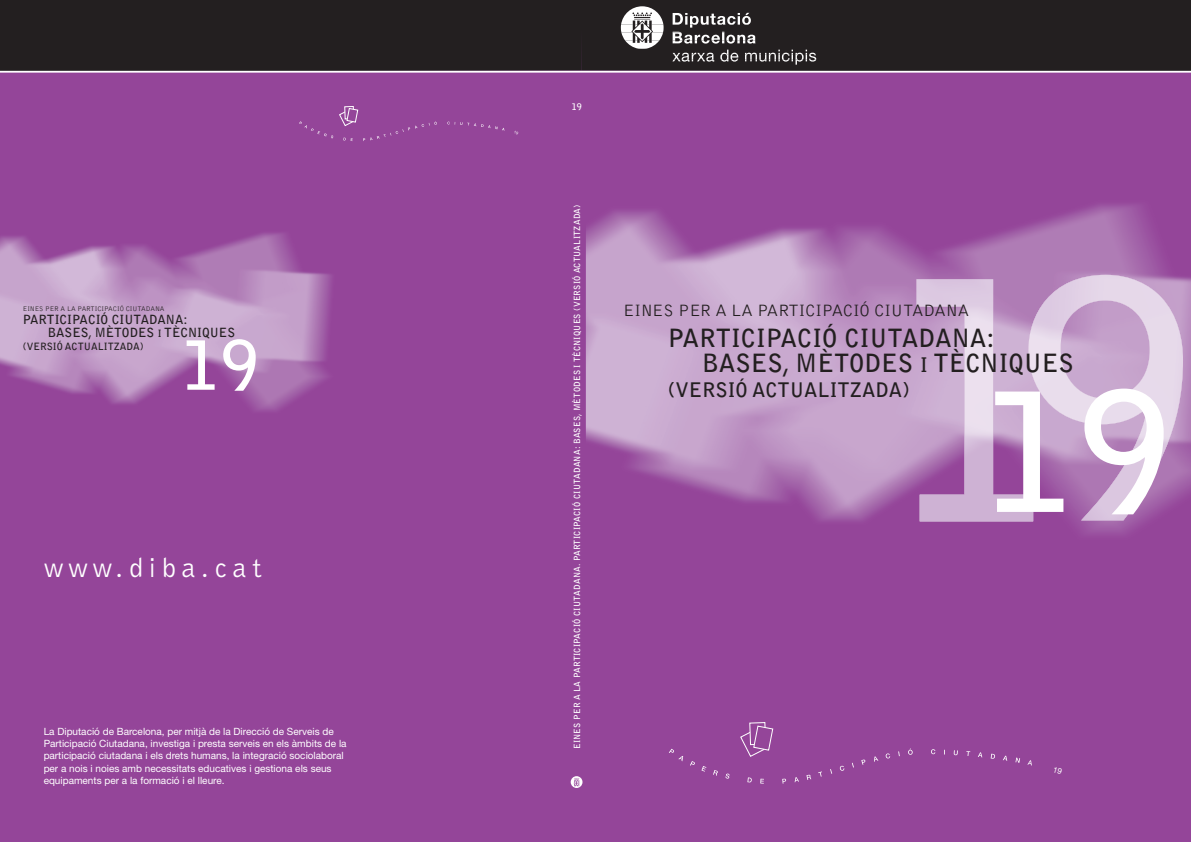
<style>
.page{position:relative;width:1191px;height:842px;background:#fff}
.page>*{position:absolute;margin:0;border:0;box-sizing:border-box;transform-origin:0 0}
.t1{font:700 164px "Bell Gothic";color:#fff}
.t2{font:700 67.2px "Bell Gothic";color:#fff}
.t3{font:28px "Bell Gothic BT";letter-spacing:.2em;color:#fff}
.t4{font:700 25px/25.6px "Bell Gothic";color:#231f20}
.t5{font:700 20px "Bell Gothic";color:#231f20}
.t6{font:300 17px "Bell Gothic";letter-spacing:-.01em;color:#231f20}
.t7{font:700 12.6px/13.2px "Bell Gothic";color:#231f20}
.t8{font:10px/12px "Helvetica Neue";color:#fff}
.t9{font:700 10px "Bell Gothic";color:#231f20}
.t10{font:700 9px "Bell Gothic";color:#fff}
.t11{font:700 8.5px "Bell Gothic";letter-spacing:.02em;color:#fff}
.t12{font:300 7px "Bell Gothic";letter-spacing:-.01em;color:#231f20}
.s1{font-size:10px}
.s2{font-size:20px}
</style>
<div class="page">
<div style="left:0;top:73px;width:586px;height:769px;background:#944599"></div>
<img style="left:0;top:189px;width:359px;height:266px">
<div style="left:586px;top:1px;width:604px;height:841px;background:#944599"></div>
<img style="left:586px;top:204px;width:604px;height:330px">
<svg style="left:299px;top:121px;width:34px;height:17px"></svg>
<svg style="left:447px;top:122px;width:57px;height:9px"></svg>
<svg style="left:339px;top:106px;width:98px;height:35px;background:#974b9c"></svg>
<svg style="left:669px;top:749px;width:14px;height:12px"></svg>
<svg style="left:690px;top:761px;width:5px;height:5px"></svg>
<svg style="left:701px;top:766px;width:5px;height:6px"></svg>
<svg style="left:713px;top:770px;width:5px;height:6px"></svg>
<svg style="left:725px;top:773px;width:5px;height:6px"></svg>
<svg style="left:747px;top:777px;width:5px;height:5px"></svg>
<svg style="left:760px;top:779px;width:4px;height:5px"></svg>
<svg style="left:782px;top:778px;width:4px;height:6px"></svg>
<svg style="left:794px;top:777px;width:5px;height:5px"></svg>
<svg style="left:806px;top:775px;width:5px;height:5px"></svg>
<svg style="left:818px;top:771px;width:4px;height:6px"></svg>
<svg style="left:839px;top:765px;width:5px;height:6px"></svg>
<svg style="left:861px;top:759px;width:4px;height:6px"></svg>
<svg style="left:874px;top:756px;width:4px;height:6px"></svg>
<svg style="left:885px;top:753px;width:5px;height:6px"></svg>
<svg style="left:908px;top:748px;width:4px;height:7px"></svg>
<svg style="left:931px;top:749px;width:4px;height:5px"></svg>
<svg style="left:953px;top:750px;width:5px;height:5px"></svg>
<svg style="left:966px;top:751px;width:4px;height:5px"></svg>
<svg style="left:978px;top:752px;width:4px;height:5px"></svg>
<svg style="left:990px;top:754px;width:5px;height:5px"></svg>
<svg style="left:1003px;top:756px;width:4px;height:5px"></svg>
<svg style="left:1015px;top:757px;width:5px;height:6px"></svg>
<svg style="left:1027px;top:760px;width:4px;height:5px"></svg>
<svg style="left:740px;top:722px;width:33px;height:35px"></svg>
<div style="left:582px;top:1px;width:608px;height:70px;background:#231f20"></div>
<div style="left:0;top:1px;width:582px;height:70px;background:#231f20"></div>
<svg style="left:570px;top:776px;width:12px;height:12px"></svg>
<svg style="left:916px;top:275px;width:267px;height:246px;background:#c8a6cd"></svg>
<hr style="left:0;top:71px;width:1190px;height:2px;background:#fff">
<svg style="left:621px;top:6px;width:195px;height:59px;background:#4f4c4c"></svg>
<svg style="left:514px;top:131px;width:4px;height:3px"></svg>
<p class="t12" style="left:23px;top:306px;width:143px">EINES PER A LA PARTICIPACIÓ CIUTADANA</p>
<p class="t9" style="left:23px;top:343px;width:123px">(VERSIÓ ACTUALITZADA)</p>
<p class="t7" style="left:48px;top:314px;width:189px;text-indent:-25px">PARTICIPACIÓ CIUTADANA:<br>BASES, MÈTODES <span class="s1">I</span> TÈCNIQUES</p>
<h2 class="t2" style="left:182px;top:339px;width:78px">19</h2>
<h3 class="t3" style="left:45px;top:558px;width:218px">www.diba.cat</h3>
<p class="t8" style="left:44px;top:727px;width:304px">La Diputació de Barcelona, per mitjà de la Direcció de Serveis de Participació Ciutadana, investiga i presta serveis en els àmbits de la participació ciutadana i els drets humans, la integració sociolaboral per a nois i noies amb necessitats educatives i gestiona els seus equipaments per a la formació i el lleure.</p>
<p class="t10" style="left:572px;top:103px;width:12px">19</p>
<p class="t11" style="left:574px;top:749px;width:546px;rotate:-90deg">EINES PER A LA PARTICIPACIÓ CIUTADANA. PARTICIPACIÓ CIUTADANA: BASES, MÈTODES I TÈCNIQUES (VERSIÓ ACTUALITZADA)</p>
<h3 class="t6" style="left:623px;top:304px;width:347px">EINES PER A LA PARTICIPACIÓ CIUTADANA</h3>
<h3 class="t4" style="left:702px;top:327px;width:373px;text-indent:-34px">PARTICIPACIÓ CIUTADANA:<br>BASES, MÈTODES <span class="s2">I</span> TÈCNIQUES</h3>
<h3 class="t5" style="left:667px;top:382px;width:244px">(VERSIÓ ACTUALITZADA)</h3>
<h1 class="t1" style="left:985px;top:389px;width:187px">19</h1>
</div>
